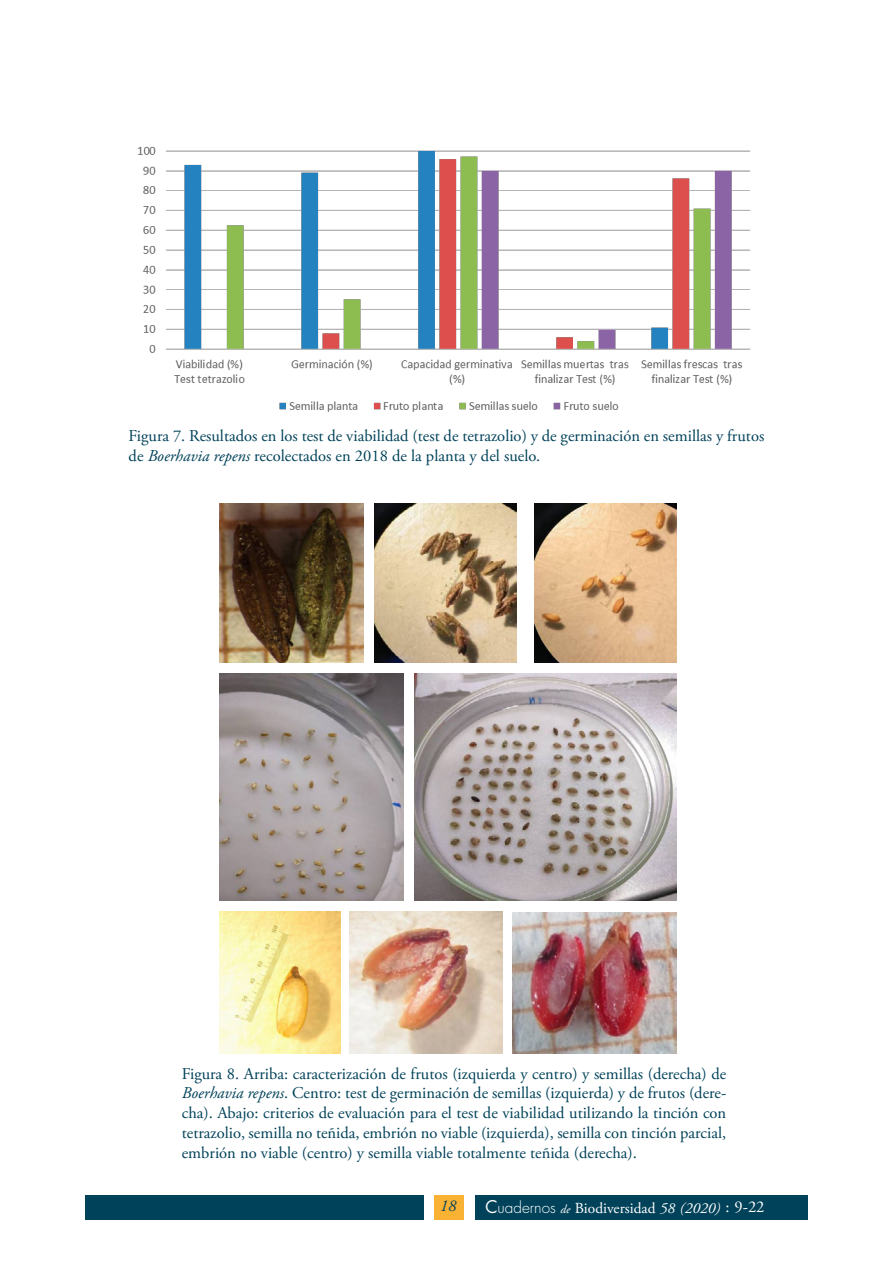
<style>
.page{position:relative;width:893px;height:1263px;background:#fff}
.page>*{position:absolute;margin:0;border:0;box-sizing:border-box;transform-origin:0 0}
.t1{font:16.5px/19.8px "Adobe Garamond Pro";color:#004259}
.t2{font:italic 16.5px "Adobe Garamond Pro";color:#004259}
.t3{font:15.3px "Adobe Garamond Pro";color:#fff}
.s1{font-style:italic}
.s2{font-family:"Futura";font-size:17.1px}
.s3{font-family:"Futura";font-weight:300}
.s4{font-style:italic;font-size:12px}
.s5{font-size:16.5px}
</style>
<div class="page">
<div style="left:85px;top:1195px;width:338px;height:25px;background:#004259"></div>
<div style="left:475px;top:1195px;width:332px;height:25px;background:#004259"></div>
<div style="left:434px;top:1195px;width:30px;height:25px;background:#f9b234"></div>
<img style="left:138px;top:146px;width:613px;height:266px">
<img style="left:350px;top:911px;width:153px;height:142px">
<img style="left:220px;top:674px;width:183px;height:226px">
<img style="left:414px;top:674px;width:262px;height:226px">
<img style="left:220px;top:911px;width:121px;height:142px">
<img style="left:512px;top:913px;width:164px;height:140px">
<img style="left:220px;top:504px;width:144px;height:159px">
<img style="left:534px;top:504px;width:142px;height:159px">
<img style="left:374px;top:504px;width:143px;height:159px">
<p class="t1" style="left:129px;top:427px;width:637px">Figura 7. Resultados en los test de viabilidad (test de tetrazolio) y de germinación en semillas y frutos de <span class="s1">Boerhavia repens</span> recolectados en 2018 de la planta y del suelo.</p>
<p class="t1" style="left:182px;top:1064px;width:546px;text-align:justify">Figura 8. Arriba: caracterización de frutos (izquierda y centro) y semillas (derecha) de <span class="s1">Boerhavia repens</span>. Centro: test de germinación de semillas (izquierda) y de frutos (dere&shy;cha). Abajo: criterios de evaluación para el test de viabilidad utilizando la tinción con tetrazolio, semilla no teñida, embrión no viable (izquierda), semilla con tinción parcial, embrión no viable (centro) y semilla viable totalmente teñida (derecha).</p>
<p class="t2" style="left:440px;top:1195px;width:18px">18</p>
<p class="t3" style="left:485px;top:1199px;width:281px"><span class="s2">C</span><span class="s3">uadernos</span> <span class="s4">de</span> Biodiversidad <span class="s1">58 (2020)</span> <span class="s5">: 9-22</span></p>
</div>
